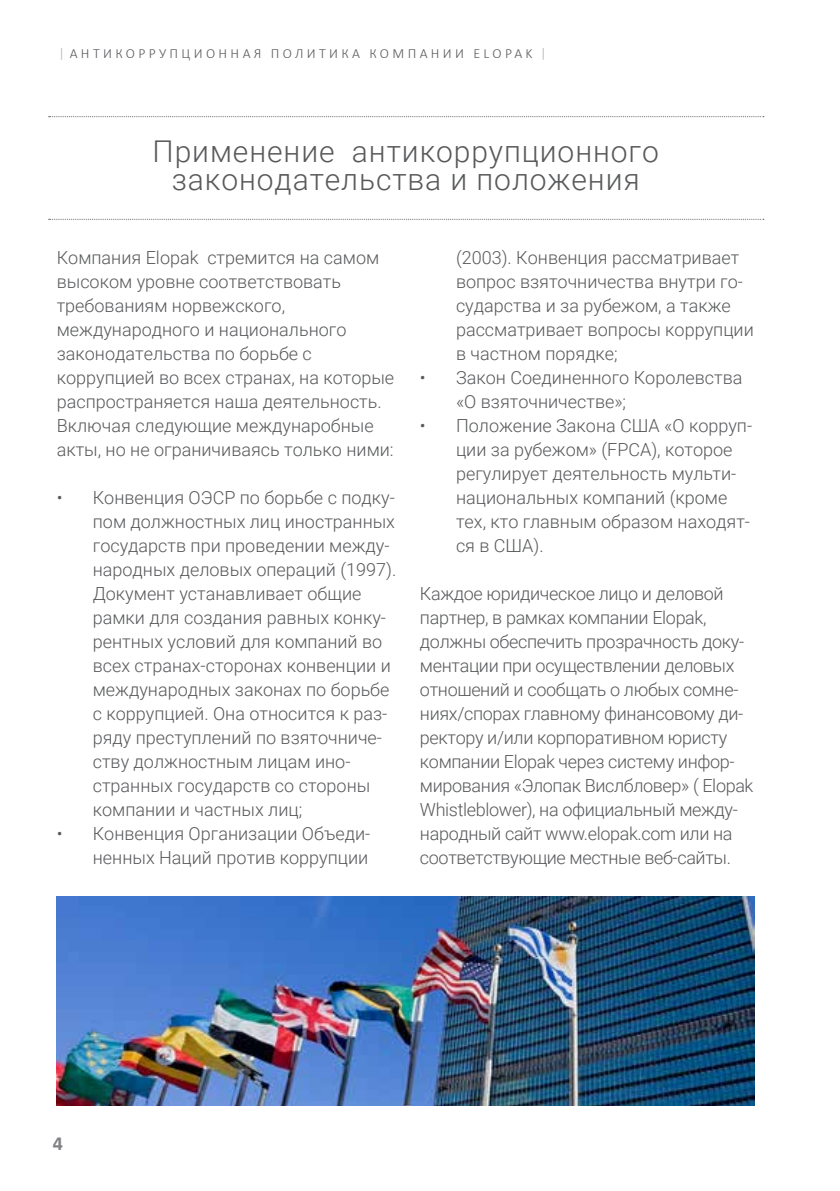
<style>
.page{position:relative;width:840px;height:1191px;background:#fff}
.page>*{position:absolute;margin:0;border:0;box-sizing:border-box;transform-origin:0 0}
.t1{font:300 30px/28px "Roboto";letter-spacing:.03em;color:#58595b;text-align:center}
.t2{font:700 20px "Calibri";color:#808285}
.t3{font:300 18px/24px "Roboto";color:#58595b}
.t4{font:300 18px/24px "Roboto";letter-spacing:-.02em;color:#58595b}
.t5{font:300 14px "Calibri";letter-spacing:.24em;color:#58595b}
.s1{font-family:"Roboto";color:#a7a9ac}
</style>
<div class="page">
<svg style="left:49px;top:116px;width:714px;height:1px"></svg>
<svg style="left:49px;top:219px;width:714px;height:1px"></svg>
<img style="left:57px;top:896px;width:697px;height:210px">
<p class="t5" style="left:60px;top:45px;width:486px"><span class="s1">|</span> АНТИКОРРУПЦИОННАЯ ПОЛИТИКА КОМПАНИИ ELOPAK <span class="s1">|</span></p>
<h1 class="t1" style="left:152px;top:137px;width:507px">Применение антикоррупционного законодательства и положения</h1>
<p class="t3" style="left:57px;top:245px;width:339px">Компания Elopak стремится на самом высоком уровне соответствовать требованиям норвежского, международного и национального законодательства по борьбе с коррупцией во всех странах, на которые распространяется наша деятельность.<br>Включая следующие междунаробные акты, но не ограничиваясь только ними:</p>
<p class="t3" style="left:93px;top:485px;width:305px;text-indent:-36px">• Конвенция ОЭСР по борьбе с подку&shy;пом должностных лиц иностранных государств при проведении между&shy;народных деловых операций (1997).<br>Документ устанавливает общие рамки для создания равных конку&shy;рентных условий для компаний во всех странах-сторонах конвенции и международных законах по борьбе с коррупцией. Она относится к раз&shy;ряду преступлений по взяточниче&shy;ству должностным лицам ино&shy;странных государств со стороны компании и частных лиц;</p>
<p class="t3" style="left:57px;top:821px;width:315px;text-align:right">• Конвенция Организации Объеди&shy;ненных Наций против коррупции</p>
<p class="t3" style="left:456px;top:245px;width:299px">(2003). Конвенция рассматривает вопрос взяточничества внутри го&shy;сударства и за рубежом, а также рассматривает вопросы коррупции в частном порядке;</p>
<p class="t3" style="left:456px;top:365px;width:288px;text-indent:-36px">• Закон Соединенного Королевства «О взяточничестве»;</p>
<p class="t3" style="left:456px;top:413px;width:297px;text-indent:-36px">• Положение Закона США «О корруп&shy;ции за рубежом» (FPCA), которое регулирует деятельность мульти&shy;национальных компаний (кроме тех, кто главным образом находят&shy;ся в США).</p>
<p class="t4" style="left:420px;top:581px;width:335px">Каждое юридическое лицо и деловой партнер, в рамках компании Elopak, должны обеспечить прозрачность доку&shy;ментации при осуществлении деловых отношений и сообщать о любых сомне&shy;ниях/спорах главному финансовому ди&shy;ректору и/или корпоративном юристу компании Elopak через систему инфор&shy;мирования «Элопак Вислбловер» ( Elopak Whistleblower), на официальный между&shy;народный сайт www.elopak.com или на соответствующие местные веб-сайты.</p>
<p class="t2" style="left:53px;top:1130px;width:12px">4</p>
</div>
